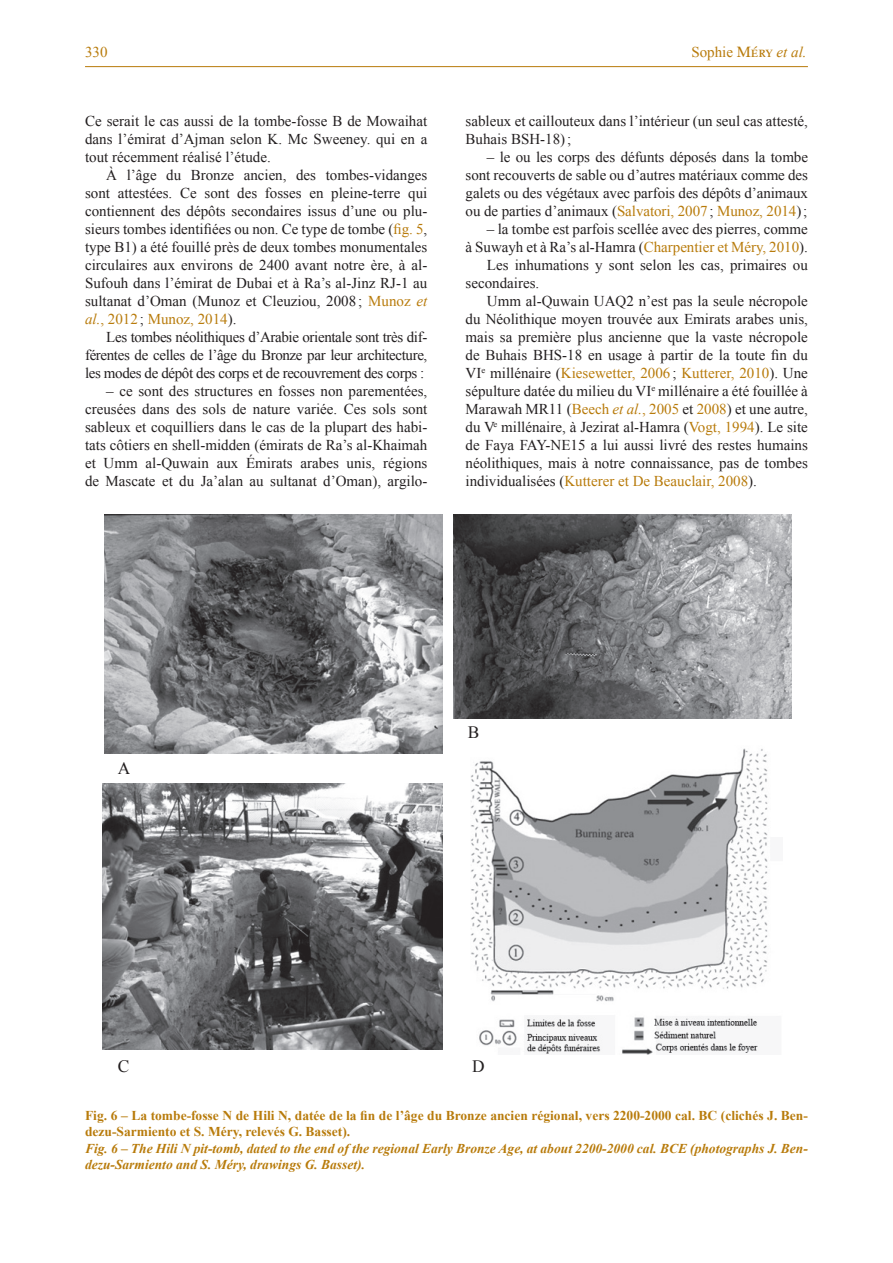
<style>
.page{position:relative;width:893px;height:1263px;background:#fff}
.page>*{position:absolute;margin:0;border:0;box-sizing:border-box;transform-origin:0 0}
.t1{font:17.25px "Times New Roman";color:#231f20}
.t2{font:15px/18px "Times New Roman";color:#231f20;text-align:justify}
.t3{font:15px "Times New Roman";color:#b87b0b}
.Figures{font:italic 700 13.5px/16.5px "Times New Roman";color:#b87b0b}
.Figures-2{font:700 13.5px/16.5px "Times New Roman";color:#b87b0b}
.s1{font-family:"Times Ten Roman SC"}
.s2{font-style:italic}
.s3{color:#b87b0b}
.s4{font-style:italic;color:#b87b0b}
</style>
<div class="page">
<hr style="left:85px;top:66px;width:723px;height:1px;background:#b87b0b">
<img style="left:104px;top:514px;width:339px;height:239px">
<img style="left:454px;top:515px;width:338px;height:203px">
<img style="left:102px;top:783px;width:340px;height:267px">
<img style="left:471px;top:748px;width:297px;height:306px">
<p class="t3" style="left:85px;top:42px;width:24px">330</p>
<p class="t3" style="left:691px;top:42px;width:117px">Sophie <span class="s1">Méry</span> <span class="s2">et al.</span></p>
<p class="t2" style="left:85px;top:112px;width:344px">Ce serait le cas aussi de la tombe-fosse B de Mowaihat dans l’émirat d’Ajman selon K. Mc Sweeney. qui en a tout récemment réalisé l’étude.</p>
<p class="t2" style="left:85px;top:166px;width:344px;text-indent:21px">À l’âge du Bronze ancien, des tombes-vidanges sont attestées. Ce sont des fosses en pleine-terre qui contiennent des dépôts secondaires issus d’une ou plu&shy;sieurs tombes identifiées ou non. Ce type de tombe (<span class="s3">fig. 5</span>, type B1) a été fouillé près de deux tombes monumentales circulaires aux environs de 2400 avant notre ère, à al-Sufouh dans l’émirat de Dubai et à Ra’s al-Jinz RJ-1 au sultanat d’Oman (Munoz et Cleuziou, 2008; <span class="s3">Munoz</span> <span class="s4">et al.</span><span class="s3">, 2012</span>; <span class="s3">Munoz, 2014</span>).</p>
<p class="t2" style="left:85px;top:328px;width:344px;text-indent:21px">Les tombes néolithiques d’Arabie orientale sont très dif&shy;férentes de celles de l’âge du Bronze par leur architecture, les modes de dépôt des corps et de recouvrement des corps :</p>
<p class="t2" style="left:85px;top:382px;width:344px;text-indent:21px">– ce sont des structures en fosses non parementées, creusées dans des sols de nature variée. Ces sols sont sableux et coquilliers dans le cas de la plupart des habi&shy;tats côtiers en shell-midden (émirats de Ra’s al-Khaimah et Umm al-Quwain aux Émirats arabes unis, régions de Mascate et du Ja’alan au sultanat d’Oman), argilo-</p>
<p class="t2" style="left:466px;top:112px;width:344px">sableux et caillouteux dans l’intérieur (un seul cas attesté,<br>Buhais BSH-18);</p>
<p class="t2" style="left:466px;top:148px;width:344px;text-indent:21px">– le ou les corps des défunts déposés dans la tombe sont recouverts de sable ou d’autres matériaux comme des galets ou des végétaux avec parfois des dépôts d’animaux ou de parties d’animaux (<span class="s3">Salvatori, 2007</span>; <span class="s3">Munoz, 2014</span>);</p>
<p class="t2" style="left:466px;top:220px;width:344px;text-align:right">– la tombe est parfois scellée avec des pierres, comme<br>à Suwayh et à Ra’s al-Hamra (<span class="s3">Charpentier et Méry, 2010</span>).</p>
<p class="t2" style="left:466px;top:256px;width:344px;text-indent:21px">Les inhumations y sont selon les cas, primaires ou secondaires.</p>
<p class="t2" style="left:466px;top:292px;width:344px;text-indent:21px">Umm al-Quwain UAQ2 n’est pas la seule nécropole du Néolithique moyen trouvée aux Emirats arabes unis, mais sa première plus ancienne que la vaste nécropole de Buhais BHS-18 en usage à partir de la toute fin du VI<sup>e</sup> millénaire (<span class="s3">Kiesewetter, 2006</span> ; <span class="s3">Kutterer, 2010</span>). Une sépulture datée du milieu du VI<sup>e</sup> millénaire a été fouillée à Marawah MR11 (<span class="s3">Beech</span> <span class="s4">et al.</span><span class="s3">, 2005</span> et <span class="s3">2008</span>) et une autre, du V<sup>e</sup> millénaire, à Jezirat al-Hamra (<span class="s3">Vogt, 1994</span>). Le site de Faya FAY-NE15 a lui aussi livré des restes humains néolithiques, mais à notre connaissance, pas de tombes individualisées (<span class="s3">Kutterer et De Beauclair, 2008</span>).</p>
<p class="t1" style="left:118px;top:757px;width:14px">A</p>
<p class="t1" style="left:468px;top:721px;width:13px">B</p>
<p class="t1" style="left:118px;top:1055px;width:13px">C</p>
<p class="t1" style="left:472px;top:1055px;width:14px">D</p>
<p class="Figures-2" style="left:85px;top:1107px;width:724px">Fig. 6 – La tombe-fosse N de Hili N, datée de la fin de l’âge du Bronze ancien régional, vers 2200-2000 cal. BC (clichés J. Ben&shy;dezu-Sarmiento et S. Méry, relevés G. Basset).</p>
<p class="Figures" style="left:85px;top:1140px;width:724px">Fig. 6 – The Hili N pit-tomb, dated to the end of the regional Early Bronze Age, at about 2200-2000 cal. BCE (photographs J. Ben&shy;dezu-Sarmiento and S. Méry, drawings G. Basset).</p>
</div>
